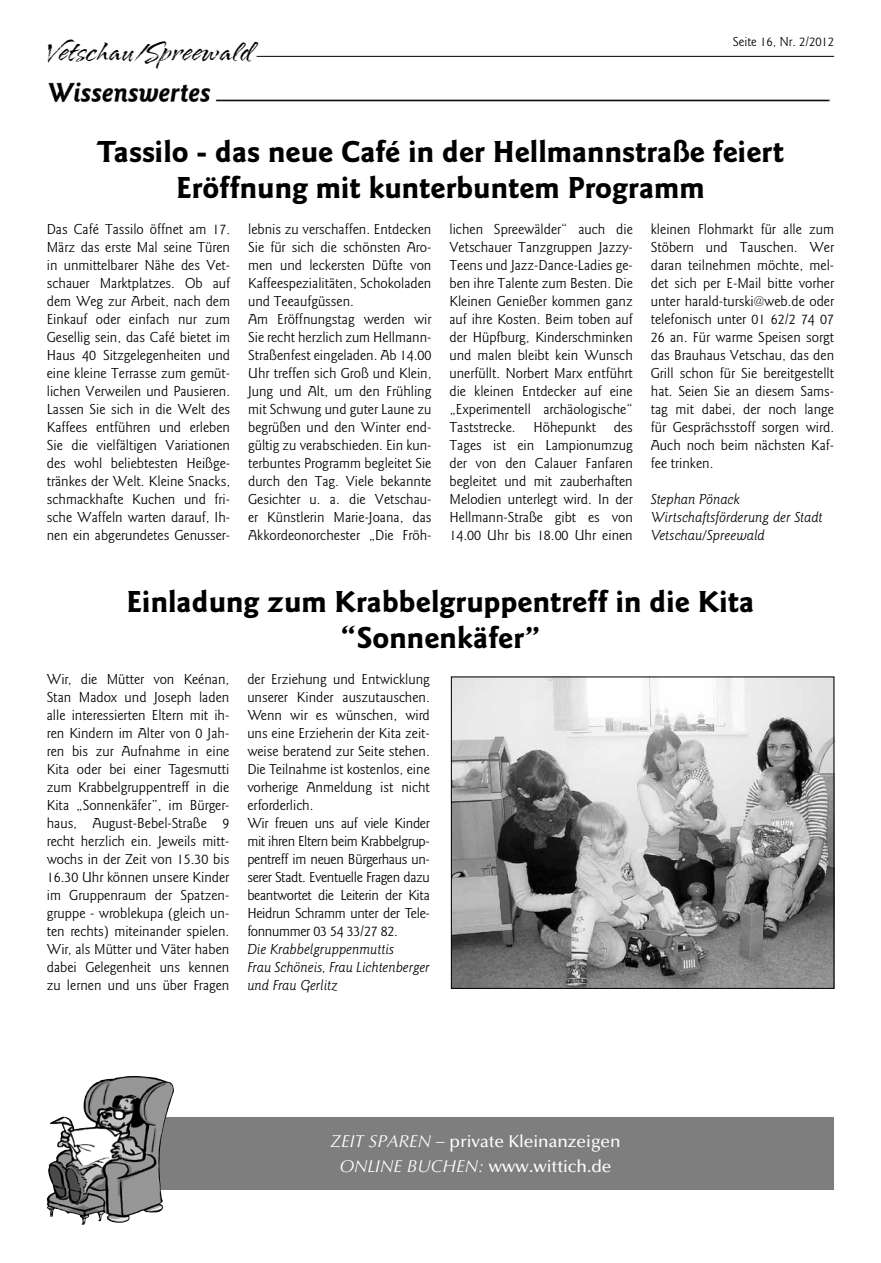
<style>
.page{position:relative;width:881px;height:1263px;background:#fff}
.page>*{position:absolute;margin:0;border:0;box-sizing:border-box;transform-origin:0 0}
.t1{font:700 31.5px/36px "Goudy Sans";color:#000;text-align:center}
.t2{font:31.5px "Arid ITC";color:#000}
.t3{font:500 17.25px/24.9px "Optima LT";color:#fff;text-align:center}
.t4{font:15px/18px "Goudy Sans";color:#000;text-align:justify}
.t5{font:italic 15px/18px "Goudy Sans";color:#000}
.t6{font:13.5px "Goudy Sans";color:#000}
.s1{font-weight:400;font-style:italic}
</style>
<div class="page">
<hr style="left:256px;top:56px;width:577px;height:1px;background:#000">
<img style="left:48px;top:82px;width:781px;height:21px">
<img style="left:453px;top:679px;width:378px;height:308px">
<div style="left:451px;top:677px;width:382px;height:312px;border:1px solid #000"></div>
<div style="left:156px;top:1117px;width:677px;height:72px;background:#7e7e7e"></div>
<img style="left:47px;top:1076px;width:82px;height:133px">
<h1 class="t2" style="left:47px;top:35px;width:207px">Vetschau/Spreewald</h1>
<p class="t6" style="left:732px;top:34px;width:103px">Seite 16, Nr. 2/2012</p>
<h1 class="t1" style="left:97px;top:134px;width:688px">Tassilo - das neue Café in der Hellmannstraße feiert<br>Eröffnung mit kunterbuntem Programm</h1>
<p class="t4" style="left:47px;top:221px;width:185px">Das Café Tassilo öffnet am 17.<br>März das erste Mal seine Türen in unmittelbarer Nähe des Vet&shy;schauer Marktplatzes. Ob auf dem Weg zur Arbeit, nach dem Einkauf oder einfach nur zum Gesellig sein, das Café bietet im Haus 40 Sitzgelegenheiten und eine kleine Terrasse zum gemüt&shy;lichen Verweilen und Pausieren.<br>Lassen Sie sich in die Welt des Kaffees entführen und erleben Sie die vielfältigen Variationen des wohl beliebtesten Heißge&shy;tränkes der Welt. Kleine Snacks, schmackhafte Kuchen und fri&shy;sche Waffeln warten darauf, Ih&shy;nen ein abgerundetes Genusser-</p>
<p class="t4" style="left:248px;top:221px;width:185px;text-align:left">lebnis zu verschaffen. Entdecken<br>Sie für sich die schönsten Aro&shy;men und leckersten Düfte von<br>Kaffeespezialitäten, Schokoladen und Teeaufgüssen.<br>Am Eröffnungstag werden wir<br>Sie recht herzlich zum Hellmann-<br>Straßenfest eingeladen. Ab 14.00<br>Uhr treffen sich Groß und Klein,<br>Jung und Alt, um den Frühling mit Schwung und guter Laune zu begrüßen und den Winter end&shy;gültig zu verabschieden. Ein kun&shy;terbuntes Programm begleitet Sie durch den Tag. Viele bekannte<br>Gesichter u. a. die Vetschau&shy;er Künstlerin Marie-Joana, das<br>Akkordeonorchester „Die Fröh-</p>
<p class="t4" style="left:449px;top:221px;width:185px">lichen Spreewälder“ auch die Vetschauer Tanzgruppen Jazzy-Teens und Jazz-Dance-Ladies ge&shy;ben ihre Talente zum Besten. Die Kleinen Genießer kommen ganz auf ihre Kosten. Beim toben auf der Hüpfburg, Kinderschminken und malen bleibt kein Wunsch unerfüllt. Norbert Marx entführt die kleinen Entdecker auf eine „Experimentell archäologische“ Taststrecke. Höhepunkt des Tages ist ein Lampionumzug der von den Calauer Fanfaren begleitet und mit zauberhaften Melodien unterlegt wird. In der Hellmann-Straße gibt es von 14.00 Uhr bis 18.00 Uhr einen</p>
<p class="t4" style="left:650px;top:221px;width:185px">kleinen Flohmarkt für alle zum Stöbern und Tauschen. Wer daran teilnehmen möchte, mel&shy;det sich per E-Mail bitte vorher unter harald-turski@web.de oder telefonisch unter 01 62/2 74 07<br>26 an. Für warme Speisen sorgt das Brauhaus Vetschau, das den Grill schon für Sie bereitgestellt hat. Seien Sie an diesem Sams&shy;tag mit dabei, der noch lange für Gesprächsstoff sorgen wird.<br>Auch noch beim nächsten Kaf&shy;fee trinken.</p>
<p class="t5" style="left:650px;top:491px;width:173px">Stephan Pönack<br>Wirtschaftsförderung der Stadt<br>Vetschau/Spreewald</p>
<h1 class="t1" style="left:126px;top:584px;width:629px">Einladung zum Krabbelgruppentreff in die Kita “Sonnenkäfer”</h1>
<p class="t4" style="left:47px;top:671px;width:184px">Wir, die Mütter von Keénan, Stan Madox und Joseph laden alle interessierten Eltern mit ih&shy;ren Kindern im Alter von 0 Jah&shy;ren bis zur Aufnahme in eine Kita oder bei einer Tagesmutti zum Krabbelgruppentreff in die Kita „Sonnenkäfer”, im Bürger&shy;haus, August-Bebel-Straße 9 recht herzlich ein. Jeweils mitt&shy;wochs in der Zeit von 15.30 bis 16.30 Uhr können unsere Kinder im Gruppenraum der Spatzen&shy;gruppe - wroblekupa (gleich un&shy;ten rechts) miteinander spielen.<br>Wir, als Mütter und Väter haben dabei Gelegenheit uns kennen zu lernen und uns über Fragen</p>
<p class="t4" style="left:247px;top:671px;width:184px;text-align:left">der Erziehung und Entwicklung unserer Kinder auszutauschen.<br>Wenn wir es wünschen, wird uns eine Erzieherin der Kita zeit&shy;weise beratend zur Seite stehen.<br>Die Teilnahme ist kostenlos, eine vorherige Anmeldung ist nicht erforderlich.<br>Wir freuen uns auf viele Kinder mit ihren Eltern beim Krabbelgrup&shy;pentreff im neuen Bürgerhaus un&shy;serer Stadt. Eventuelle Fragen dazu beantwortet die Leiterin der Kita<br>Heidrun Schramm unter der Tele&shy;fonnummer 03 54 33/27 82.</p>
<p class="t5" style="left:247px;top:941px;width:184px">Die Krabbelgruppenmuttis<br>Frau Schöneis, Frau Lichtenberger und Frau Gerlitz</p>
<p class="t3" style="left:330px;top:1129px;width:291px"><span class="s1">ZEIT SPAREN –</span> private Kleinanzeigen<br><span class="s1">ONLINE BUCHEN:</span> www.wittich.de</p>
</div>
